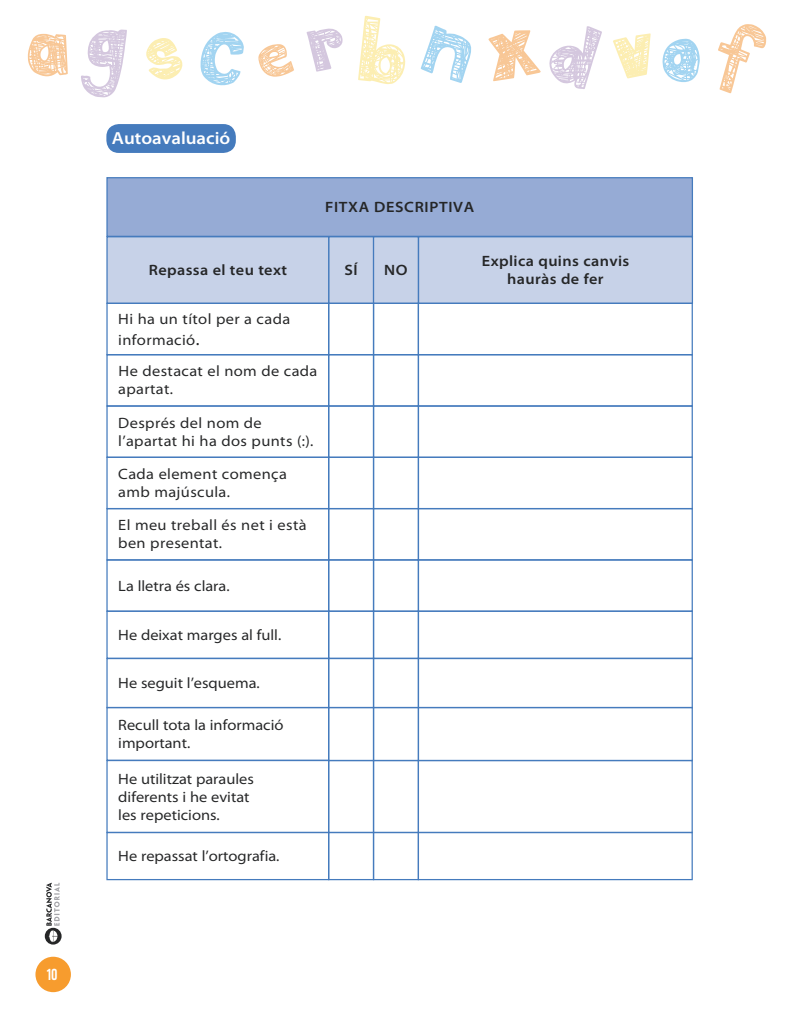
<style>
.page{position:relative;width:798px;height:1028px;background:#fff}
.page>*{position:absolute;margin:0;border:0;box-sizing:border-box;transform-origin:0 0}
.t1{font:600 semi-expanded 17.5px "Myriad Pro";color:#fff}
.t2{font:semi-expanded 15px/18px "Myriad Pro";letter-spacing:.025em;color:#252627}
.t3{font:semi-expanded 15px/18px "Myriad Pro";color:#252627}
.t4{font:600 semi-expanded 15px/18px "Myriad Pro";letter-spacing:.025em;color:#252627;text-align:center}
.t5{font:600 semi-expanded 15px "Myriad Pro";letter-spacing:.045em;color:#252627}
.t6{font:700 15px "Heading Pro";color:#fff}
.s1{font-size:17.5px}
</style>
<div class="page">
<div style="left:106px;top:124px;width:130px;height:29px;background:#457bbd;border-radius:12px"></div>
<div style="left:328px;top:237px;width:45px;height:66px;background:#c7d2e8"></div>
<div style="left:107px;top:237px;width:221px;height:66px;background:#c7d2e8"></div>
<div style="left:106px;top:236px;width:223px;height:68px;border:1px solid #457bbd"></div>
<div style="left:373px;top:237px;width:45px;height:66px;background:#c7d2e8"></div>
<div style="left:373px;top:236px;width:46px;height:68px;border:1px solid #457bbd"></div>
<div style="left:418px;top:237px;width:274px;height:66px;background:#c7d2e8"></div>
<div style="left:328px;top:303px;width:46px;height:52px;border:1px solid #457bbd"></div>
<div style="left:106px;top:303px;width:223px;height:52px;border:1px solid #457bbd"></div>
<div style="left:328px;top:354px;width:46px;height:53px;border:1px solid #457bbd"></div>
<div style="left:106px;top:354px;width:223px;height:53px;border:1px solid #457bbd"></div>
<div style="left:328px;top:405px;width:46px;height:53px;border:1px solid #457bbd"></div>
<div style="left:106px;top:405px;width:223px;height:53px;border:1px solid #457bbd"></div>
<div style="left:328px;top:456px;width:46px;height:53px;border:1px solid #457bbd"></div>
<div style="left:106px;top:456px;width:223px;height:53px;border:1px solid #457bbd"></div>
<div style="left:328px;top:508px;width:46px;height:52px;border:1px solid #457bbd"></div>
<div style="left:106px;top:508px;width:223px;height:52px;border:1px solid #457bbd"></div>
<div style="left:328px;top:559px;width:46px;height:53px;border:1px solid #457bbd"></div>
<div style="left:106px;top:559px;width:223px;height:53px;border:1px solid #457bbd"></div>
<div style="left:328px;top:610px;width:46px;height:49px;border:1px solid #457bbd"></div>
<div style="left:106px;top:610px;width:223px;height:49px;border:1px solid #457bbd"></div>
<div style="left:107px;top:178px;width:585px;height:58px;background:#96abd5"></div>
<div style="left:106px;top:177px;width:586px;height:60px;border:1px solid #457bbd"></div>
<div style="left:328px;top:658px;width:46px;height:50px;border:1px solid #457bbd"></div>
<div style="left:106px;top:658px;width:223px;height:50px;border:1px solid #457bbd"></div>
<div style="left:328px;top:707px;width:46px;height:54px;border:1px solid #457bbd"></div>
<div style="left:106px;top:707px;width:223px;height:54px;border:1px solid #457bbd"></div>
<div style="left:106px;top:760px;width:223px;height:73px;border:1px solid #457bbd"></div>
<div style="left:328px;top:760px;width:46px;height:73px;border:1px solid #457bbd"></div>
<div style="left:373px;top:303px;width:46px;height:52px;border:1px solid #457bbd"></div>
<div style="left:373px;top:354px;width:46px;height:53px;border:1px solid #457bbd"></div>
<div style="left:373px;top:405px;width:46px;height:53px;border:1px solid #457bbd"></div>
<div style="left:373px;top:456px;width:46px;height:53px;border:1px solid #457bbd"></div>
<div style="left:373px;top:508px;width:46px;height:52px;border:1px solid #457bbd"></div>
<div style="left:373px;top:559px;width:46px;height:53px;border:1px solid #457bbd"></div>
<div style="left:373px;top:610px;width:46px;height:49px;border:1px solid #457bbd"></div>
<div style="left:373px;top:658px;width:46px;height:50px;border:1px solid #457bbd"></div>
<div style="left:373px;top:707px;width:46px;height:54px;border:1px solid #457bbd"></div>
<div style="left:373px;top:760px;width:46px;height:73px;border:1px solid #457bbd"></div>
<div style="left:417px;top:303px;width:275px;height:52px;border:1px solid #457bbd"></div>
<div style="left:417px;top:354px;width:275px;height:53px;border:1px solid #457bbd"></div>
<div style="left:417px;top:405px;width:275px;height:53px;border:1px solid #457bbd"></div>
<div style="left:417px;top:456px;width:275px;height:53px;border:1px solid #457bbd"></div>
<div style="left:417px;top:508px;width:275px;height:52px;border:1px solid #457bbd"></div>
<div style="left:417px;top:559px;width:275px;height:53px;border:1px solid #457bbd"></div>
<div style="left:417px;top:610px;width:275px;height:49px;border:1px solid #457bbd"></div>
<div style="left:417px;top:658px;width:275px;height:50px;border:1px solid #457bbd"></div>
<div style="left:417px;top:707px;width:275px;height:54px;border:1px solid #457bbd"></div>
<div style="left:417px;top:760px;width:275px;height:73px;border:1px solid #457bbd"></div>
<div style="left:106px;top:832px;width:223px;height:48px;border:1px solid #457bbd"></div>
<div style="left:328px;top:832px;width:46px;height:48px;border:1px solid #457bbd"></div>
<div style="left:373px;top:832px;width:46px;height:48px;border:1px solid #457bbd"></div>
<div style="left:417px;top:832px;width:275px;height:48px;border:1px solid #457bbd"></div>
<div style="left:35px;top:956px;width:36px;height:36px;background:#f79c2e;border-radius:50%"></div>
<svg style="left:45px;top:882px;width:17px;height:62px"></svg>
<p class="t6" style="left:47px;top:965px;width:12px">10</p>
<p class="t1" style="left:112px;top:127px;width:120px">Autoavaluació</p>
<p class="t5" style="left:325px;top:197px;width:151px">FITXA DESCRIPTIVA</p>
<p class="t4" style="left:149px;top:261px;width:140px">Repassa el teu text</p>
<p class="t4" style="left:344px;top:261px;width:15px">SÍ</p>
<p class="t4" style="left:384px;top:261px;width:25px">NO</p>
<p class="t4" style="left:481px;top:252px;width:149px">Explica quins canvis hauràs de fer</p>
<p class="t2" style="left:118px;top:308px;width:173px;line-height:21px">Hi ha un títol per a cada informació<span class="s1">.</span></p>
<p class="t2" style="left:118px;top:362px;width:200px">He destacat el nom de cada apartat.</p>
<p class="t2" style="left:118px;top:413px;width:196px">Després del nom de l’apartat hi ha dos punts (:).</p>
<p class="t2" style="left:118px;top:464px;width:170px">Cada element comença amb majúscula.</p>
<p class="t2" style="left:118px;top:516px;width:190px">El meu treball és net i està ben presentat.</p>
<p class="t3" style="left:118px;top:576px;width:113px">La lletra és clara.</p>
<p class="t3" style="left:118px;top:625px;width:164px">He deixat marges al full.</p>
<p class="t3" style="left:118px;top:673px;width:143px">He seguit l’esquema.</p>
<p class="t3" style="left:118px;top:715px;width:167px">Recull tota la informació important.</p>
<p class="t3" style="left:118px;top:769px;width:137px">He utilitzat paraules diferents i he evitat les repeticions.</p>
<p class="t3" style="left:118px;top:846px;width:163px">He repassat l’ortografia.</p>
</div>
